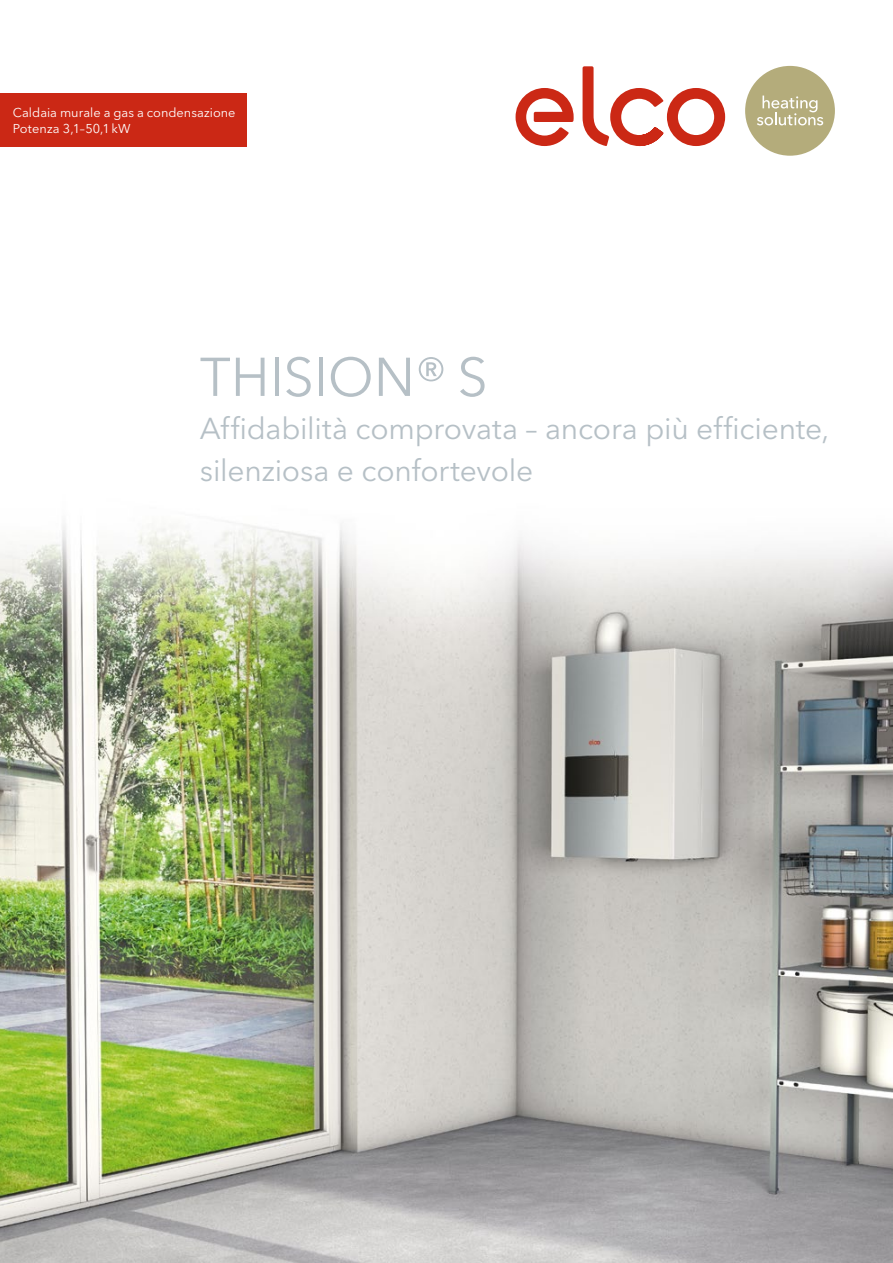
<style>
.page{position:relative;width:893px;height:1263px;background:#fff}
.page>*{position:absolute;margin:0;border:0;box-sizing:border-box;transform-origin:0 0}
.t1{font:54px "Avenir Next LT Pro";color:#b6c0c6}
.t2{font:30px/42.6px "Avenir Next LT Pro";letter-spacing:-.01em;color:#b6c0c6}
.t3{font:12.75px/16.5px "Avenir Next LT Pro";letter-spacing:.005em;color:#fff}
</style>
<div class="page">
<img style="left:0;top:522px;width:893px;height:741px">
<div style="left:745px;top:66px;width:90px;height:90px;background:#b4ac7b;border-radius:50%"></div>
<svg style="left:757px;top:96px;width:66px;height:29px"></svg>
<svg style="left:516px;top:66px;width:209px;height:80px"></svg>
<div style="left:0;top:94px;width:247px;height:53px;background:#cb2815"></div>
<p class="t3" style="left:13px;top:104px;width:224px">Caldaia murale a gas a condensazione<br>Potenza 3,1–50,1kW</p>
<h1 class="t1" style="left:200px;top:345px;width:289px">THISION® S</h1>
<p class="t2" style="left:200px;top:407px;width:631px">Affidabilità comprovata – ancora più efficiente, silenziosa e confortevole</p>
</div>
